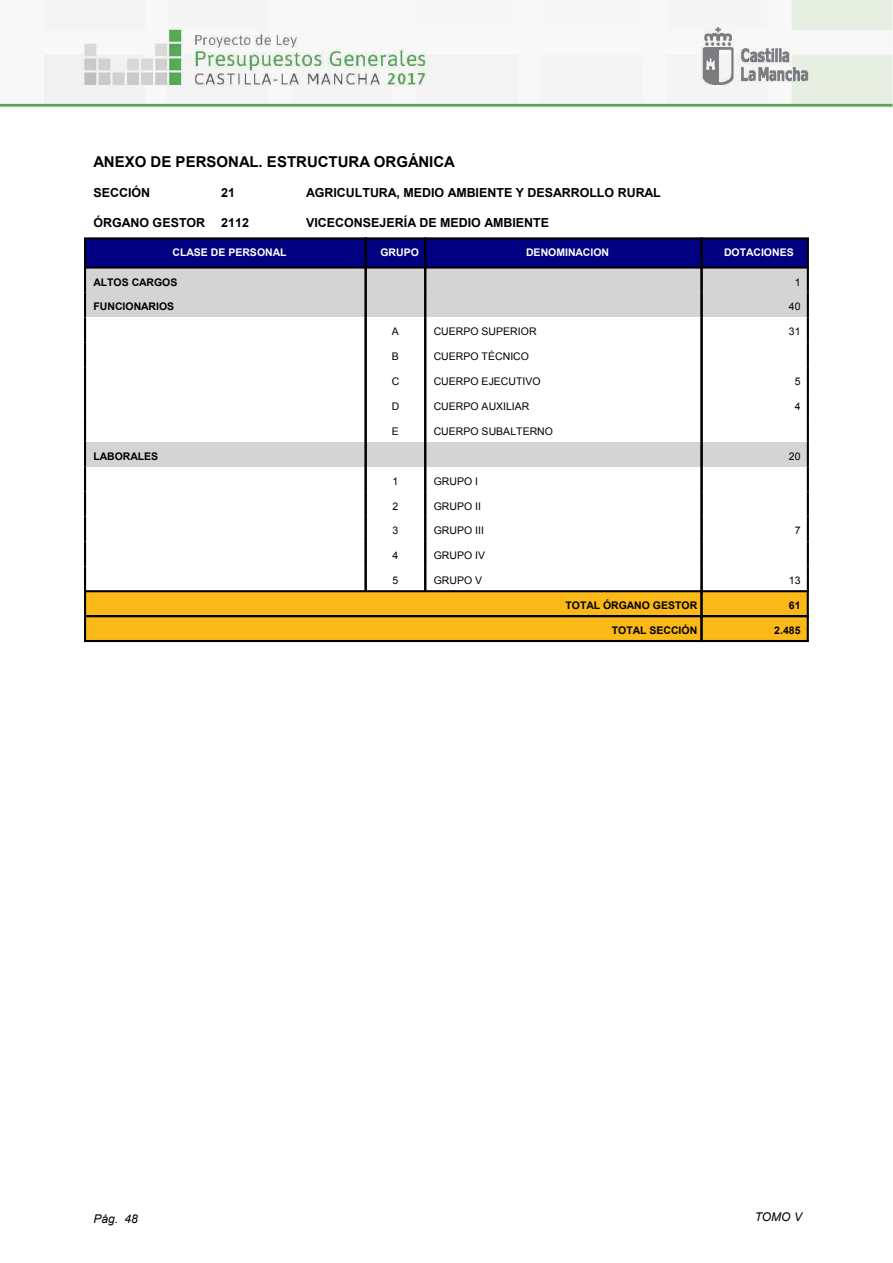
<style>
.page{position:relative;width:893px;height:1263px;background:#fff}
.page>*{position:absolute;margin:0;border:0;box-sizing:border-box;transform-origin:0 0}
.t1{font:700 15px "Arial";color:#000}
.t2{font:700 12.45px "Arial";color:#000}
.t3{font:italic 12px "Arial";color:#000}
.t4{font:10.5px "Arial";color:#000}
.t5{font:700 10.5px "Arial";color:#000}
.t6{font:700 10.5px "Arial";color:#fff}
</style>
<div class="page">
<div style="left:85px;top:238px;width:281px;height:29px;background:#000080"></div>
<div style="left:366px;top:238px;width:59px;height:29px;background:#000080"></div>
<div style="left:425px;top:238px;width:277px;height:29px;background:#000080"></div>
<div style="left:702px;top:238px;width:106px;height:29px;background:#000080"></div>
<div style="left:85px;top:267px;width:281px;height:25px;background:#d4d4d4"></div>
<div style="left:366px;top:267px;width:59px;height:25px;background:#d4d4d4"></div>
<div style="left:425px;top:267px;width:277px;height:25px;background:#d4d4d4"></div>
<div style="left:702px;top:267px;width:106px;height:25px;background:#d4d4d4"></div>
<div style="left:85px;top:292px;width:281px;height:25px;background:#d4d4d4"></div>
<div style="left:366px;top:292px;width:59px;height:25px;background:#d4d4d4"></div>
<div style="left:425px;top:292px;width:277px;height:25px;background:#d4d4d4"></div>
<div style="left:702px;top:292px;width:106px;height:25px;background:#d4d4d4"></div>
<div style="left:85px;top:442px;width:281px;height:25px;background:#d4d4d4"></div>
<div style="left:366px;top:442px;width:59px;height:25px;background:#d4d4d4"></div>
<div style="left:425px;top:442px;width:277px;height:25px;background:#d4d4d4"></div>
<div style="left:702px;top:442px;width:106px;height:25px;background:#d4d4d4"></div>
<div style="left:85px;top:591px;width:616px;height:25px;background:#fbb917"></div>
<div style="left:701px;top:591px;width:107px;height:25px;background:#fbb917"></div>
<div style="left:85px;top:616px;width:616px;height:25px;background:#fbb917"></div>
<div style="left:701px;top:616px;width:107px;height:25px;background:#fbb917"></div>
<hr style="left:84px;top:238px;width:2px;height:29px;background:#000">
<hr style="left:84px;top:237px;width:283px;height:2px;background:#000">
<hr style="left:84px;top:266px;width:283px;height:3px;background:#000">
<hr style="left:365px;top:238px;width:2px;height:29px;background:#000">
<hr style="left:365px;top:237px;width:61px;height:2px;background:#000">
<hr style="left:365px;top:266px;width:61px;height:3px;background:#000">
<hr style="left:424px;top:238px;width:2px;height:29px;background:#000">
<hr style="left:424px;top:237px;width:279px;height:2px;background:#000">
<hr style="left:424px;top:266px;width:279px;height:3px;background:#000">
<hr style="left:700px;top:238px;width:3px;height:29px;background:#000">
<hr style="left:807px;top:238px;width:2px;height:29px;background:#000">
<hr style="left:700px;top:237px;width:109px;height:2px;background:#000">
<hr style="left:700px;top:266px;width:109px;height:3px;background:#000">
<hr style="left:84px;top:267px;width:2px;height:25px;background:#000">
<hr style="left:365px;top:267px;width:2px;height:25px;background:#000">
<hr style="left:424px;top:267px;width:2px;height:25px;background:#000">
<hr style="left:700px;top:267px;width:3px;height:25px;background:#000">
<hr style="left:807px;top:267px;width:2px;height:25px;background:#000">
<hr style="left:84px;top:292px;width:2px;height:25px;background:#000">
<hr style="left:365px;top:292px;width:2px;height:25px;background:#000">
<hr style="left:424px;top:292px;width:2px;height:25px;background:#000">
<hr style="left:700px;top:292px;width:3px;height:25px;background:#000">
<hr style="left:807px;top:292px;width:2px;height:25px;background:#000">
<hr style="left:84px;top:317px;width:2px;height:25px;background:#000">
<hr style="left:365px;top:317px;width:2px;height:25px;background:#000">
<hr style="left:424px;top:317px;width:2px;height:25px;background:#000">
<hr style="left:700px;top:317px;width:3px;height:25px;background:#000">
<hr style="left:807px;top:317px;width:2px;height:25px;background:#000">
<hr style="left:84px;top:342px;width:2px;height:25px;background:#000">
<hr style="left:365px;top:342px;width:2px;height:25px;background:#000">
<hr style="left:424px;top:342px;width:2px;height:25px;background:#000">
<hr style="left:700px;top:342px;width:3px;height:25px;background:#000">
<hr style="left:807px;top:342px;width:2px;height:25px;background:#000">
<hr style="left:84px;top:367px;width:2px;height:25px;background:#000">
<hr style="left:365px;top:367px;width:2px;height:25px;background:#000">
<hr style="left:424px;top:367px;width:2px;height:25px;background:#000">
<hr style="left:700px;top:367px;width:3px;height:25px;background:#000">
<hr style="left:807px;top:367px;width:2px;height:25px;background:#000">
<hr style="left:84px;top:392px;width:2px;height:25px;background:#000">
<hr style="left:365px;top:392px;width:2px;height:25px;background:#000">
<hr style="left:424px;top:392px;width:2px;height:25px;background:#000">
<hr style="left:700px;top:392px;width:3px;height:25px;background:#000">
<hr style="left:807px;top:392px;width:2px;height:25px;background:#000">
<hr style="left:84px;top:417px;width:2px;height:25px;background:#000">
<hr style="left:365px;top:417px;width:2px;height:25px;background:#000">
<hr style="left:424px;top:417px;width:2px;height:25px;background:#000">
<hr style="left:700px;top:417px;width:3px;height:25px;background:#000">
<hr style="left:807px;top:417px;width:2px;height:25px;background:#000">
<hr style="left:84px;top:442px;width:2px;height:25px;background:#000">
<hr style="left:365px;top:442px;width:2px;height:25px;background:#000">
<hr style="left:424px;top:442px;width:2px;height:25px;background:#000">
<hr style="left:700px;top:442px;width:3px;height:25px;background:#000">
<hr style="left:807px;top:442px;width:2px;height:25px;background:#000">
<hr style="left:84px;top:467px;width:2px;height:25px;background:#000">
<hr style="left:365px;top:467px;width:2px;height:25px;background:#000">
<hr style="left:424px;top:467px;width:2px;height:25px;background:#000">
<hr style="left:700px;top:467px;width:3px;height:25px;background:#000">
<hr style="left:807px;top:467px;width:2px;height:25px;background:#000">
<hr style="left:84px;top:492px;width:2px;height:24px;background:#000">
<hr style="left:365px;top:492px;width:2px;height:24px;background:#000">
<hr style="left:424px;top:492px;width:2px;height:24px;background:#000">
<hr style="left:700px;top:492px;width:3px;height:24px;background:#000">
<hr style="left:807px;top:492px;width:2px;height:24px;background:#000">
<hr style="left:84px;top:516px;width:2px;height:25px;background:#000">
<hr style="left:365px;top:516px;width:2px;height:25px;background:#000">
<hr style="left:424px;top:516px;width:2px;height:25px;background:#000">
<hr style="left:700px;top:516px;width:3px;height:25px;background:#000">
<hr style="left:807px;top:516px;width:2px;height:25px;background:#000">
<hr style="left:84px;top:541px;width:2px;height:25px;background:#000">
<hr style="left:365px;top:541px;width:2px;height:25px;background:#000">
<hr style="left:424px;top:541px;width:2px;height:25px;background:#000">
<hr style="left:700px;top:541px;width:3px;height:25px;background:#000">
<hr style="left:807px;top:541px;width:2px;height:25px;background:#000">
<hr style="left:84px;top:566px;width:2px;height:25px;background:#000">
<hr style="left:365px;top:566px;width:2px;height:25px;background:#000">
<hr style="left:424px;top:566px;width:2px;height:25px;background:#000">
<hr style="left:700px;top:566px;width:3px;height:25px;background:#000">
<hr style="left:807px;top:566px;width:2px;height:25px;background:#000">
<hr style="left:84px;top:591px;width:2px;height:25px;background:#000">
<hr style="left:84px;top:590px;width:619px;height:2px;background:#000">
<hr style="left:700px;top:591px;width:3px;height:25px;background:#000">
<hr style="left:807px;top:591px;width:2px;height:25px;background:#000">
<hr style="left:700px;top:590px;width:109px;height:2px;background:#000">
<hr style="left:84px;top:616px;width:2px;height:25px;background:#000">
<hr style="left:84px;top:615px;width:619px;height:2px;background:#000">
<hr style="left:84px;top:640px;width:619px;height:2px;background:#000">
<hr style="left:700px;top:616px;width:3px;height:25px;background:#000">
<hr style="left:807px;top:616px;width:2px;height:25px;background:#000">
<hr style="left:700px;top:615px;width:109px;height:2px;background:#000">
<hr style="left:700px;top:640px;width:109px;height:2px;background:#000">
<img style="left:0;top:0;width:893px;height:109px">
<h1 class="t1" style="left:94px;top:152px;width:363px">ANEXO DE PERSONAL. ESTRUCTURA ORGÁNICA</h1>
<p class="t2" style="left:94px;top:184px;width:58px">SECCIÓN</p>
<p class="t2" style="left:221px;top:184px;width:15px">21</p>
<p class="t2" style="left:306px;top:184px;width:356px">AGRICULTURA, MEDIO AMBIENTE Y DESARROLLO RURAL</p>
<p class="t2" style="left:94px;top:214px;width:113px">ÓRGANO GESTOR</p>
<p class="t2" style="left:221px;top:214px;width:29px">2112</p>
<p class="t2" style="left:306px;top:214px;width:244px">VICECONSEJERÍA DE MEDIO AMBIENTE</p>
<p class="t6" style="left:173px;top:246px;width:115px">CLASE DE PERSONAL</p>
<p class="t6" style="left:380px;top:246px;width:40px">GRUPO</p>
<p class="t6" style="left:526px;top:246px;width:85px">DENOMINACION</p>
<p class="t6" style="left:724px;top:246px;width:71px">DOTACIONES</p>
<p class="t5" style="left:94px;top:275px;width:85px">ALTOS CARGOS</p>
<p class="t4" style="left:795px;top:275px;width:7px">1</p>
<p class="t5" style="left:94px;top:300px;width:82px">FUNCIONARIOS</p>
<p class="t4" style="left:789px;top:300px;width:13px">40</p>
<p class="t4" style="left:392px;top:325px;width:9px">A</p>
<p class="t4" style="left:434px;top:325px;width:104px">CUERPO SUPERIOR</p>
<p class="t4" style="left:789px;top:325px;width:13px">31</p>
<p class="t4" style="left:392px;top:350px;width:9px">B</p>
<p class="t4" style="left:434px;top:350px;width:97px">CUERPO TÉCNICO</p>
<p class="t4" style="left:392px;top:374px;width:9px">C</p>
<p class="t4" style="left:434px;top:374px;width:109px">CUERPO EJECUTIVO</p>
<p class="t4" style="left:795px;top:374px;width:7px">5</p>
<p class="t4" style="left:392px;top:399px;width:9px">D</p>
<p class="t4" style="left:434px;top:399px;width:97px">CUERPO AUXILIAR</p>
<p class="t4" style="left:795px;top:399px;width:7px">4</p>
<p class="t4" style="left:392px;top:424px;width:9px">E</p>
<p class="t4" style="left:434px;top:424px;width:121px">CUERPO SUBALTERNO</p>
<p class="t5" style="left:94px;top:449px;width:66px">LABORALES</p>
<p class="t4" style="left:789px;top:449px;width:13px">20</p>
<p class="t4" style="left:393px;top:474px;width:7px">1</p>
<p class="t4" style="left:434px;top:474px;width:46px">GRUPO I</p>
<p class="t4" style="left:393px;top:499px;width:7px">2</p>
<p class="t4" style="left:434px;top:499px;width:49px">GRUPO II</p>
<p class="t4" style="left:393px;top:524px;width:7px">3</p>
<p class="t4" style="left:434px;top:524px;width:52px">GRUPO III</p>
<p class="t4" style="left:795px;top:524px;width:7px">7</p>
<p class="t4" style="left:393px;top:549px;width:7px">4</p>
<p class="t4" style="left:434px;top:549px;width:53px">GRUPO IV</p>
<p class="t4" style="left:393px;top:574px;width:7px">5</p>
<p class="t4" style="left:434px;top:574px;width:50px">GRUPO V</p>
<p class="t4" style="left:789px;top:574px;width:13px">13</p>
<p class="t5" style="left:565px;top:598px;width:133px">TOTAL ÓRGANO GESTOR</p>
<p class="t5" style="left:789px;top:598px;width:13px">61</p>
<p class="t5" style="left:612px;top:623px;width:87px">TOTAL SECCIÓN</p>
<p class="t5" style="left:774px;top:623px;width:28px">2.485</p>
<p class="t3" style="left:94px;top:1211px;width:46px">Pág. 48</p>
<p class="t3" style="left:755px;top:1209px;width:49px">TOMO V</p>
</div>
